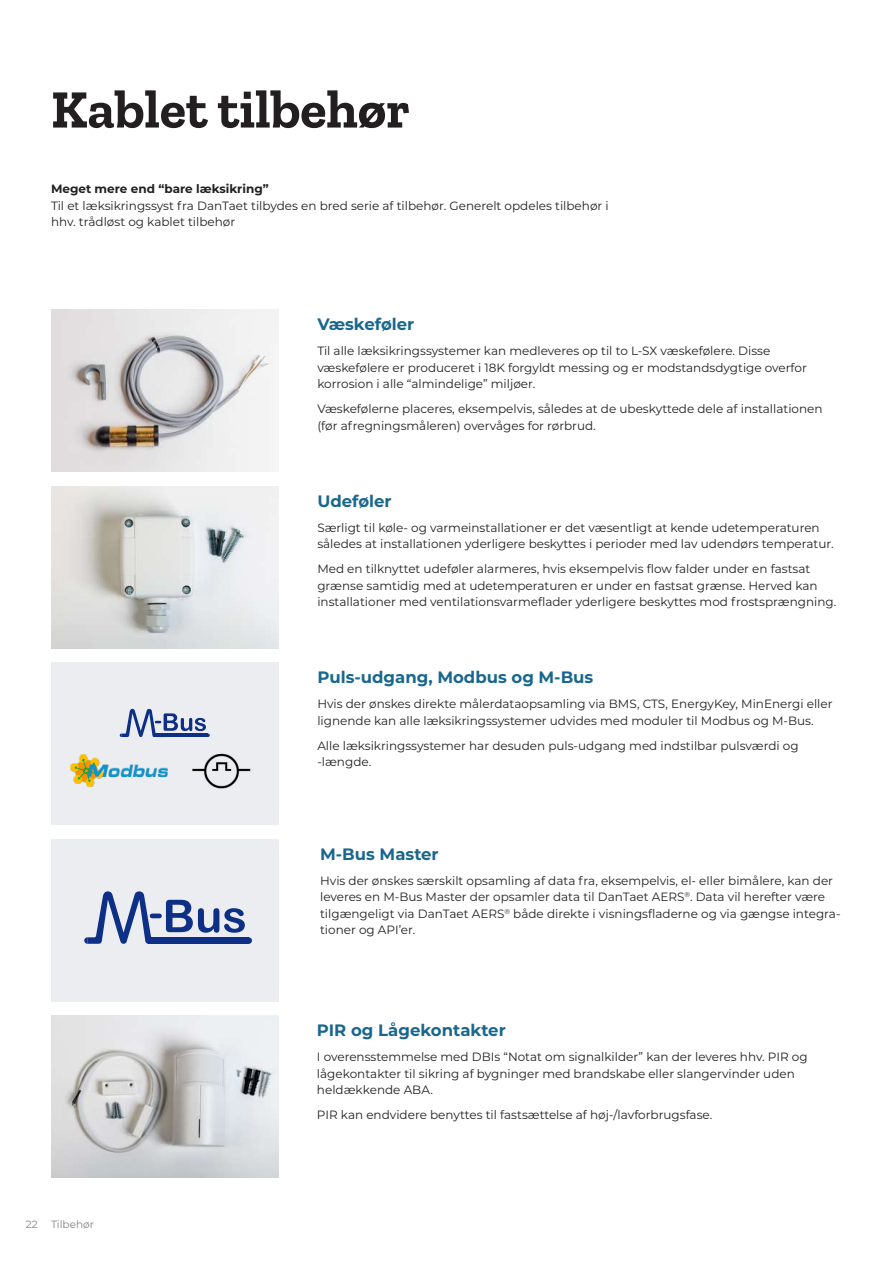
<style>
.page{position:relative;width:893px;height:1263px;background:#fff}
.page>*{position:absolute;margin:0;border:0;box-sizing:border-box;transform-origin:0 0}
.t1{font:700 54px "Zilla Slab";color:#231f20}
.t2{font:700 16.5px "Montserrat";color:#19678d}
.t3{font:12px/16.5px "Montserrat";color:#231f20}
.t4{font:700 12px "Montserrat";color:#231f20}
.t5{font:10.5px "Montserrat";color:#808285}
</style>
<div class="page">
<div style="left:51px;top:839px;width:228px;height:162px;background:#ecedf0"></div>
<img style="left:51px;top:309px;width:228px;height:162px">
<img style="left:51px;top:486px;width:228px;height:162px">
<img style="left:51px;top:1016px;width:227px;height:162px">
<svg style="left:84px;top:891px;width:168px;height:53px"></svg>
<div style="left:51px;top:663px;width:228px;height:162px;background:#ecedf0"></div>
<img style="left:192px;top:753px;width:59px;height:36px">
<img style="left:70px;top:755px;width:97px;height:31px">
<svg style="left:120px;top:709px;width:90px;height:28px"></svg>
<h1 class="t1" style="left:51px;top:79px;width:360px">Kablet tilbehør</h1>
<p class="t4" style="left:51px;top:180px;width:219px">Meget mere end “bare læksikring”</p>
<p class="t3" style="left:51px;top:197px;width:559px">Til et læksikringssyst fra DanTaet tilbydes en bred serie af tilbehør. Generelt opdeles tilbehør i hhv. trådløst og kablet tilbehør</p>
<h2 class="t2" style="left:317px;top:312px;width:99px">Væskeføler</h2>
<p class="t3" style="left:317px;top:342px;width:491px">Til alle læksikringssystemer kan medleveres op til to L-SX væskefølere. Disse væskefølere er produceret i 18K forgyldt messing og er modstandsdygtige overfor korrosion i alle “almindelige” miljøer.</p>
<p class="t3" style="left:317px;top:400px;width:507px">Væskefølerne placeres, eksempelvis, således at de ubeskyttede dele af installationen (før afregningsmåleren) overvåges for rørbrud.</p>
<h2 class="t2" style="left:317px;top:489px;width:76px">Udeføler</h2>
<p class="t3" style="left:317px;top:519px;width:517px">Særligt til køle- og varmeinstallationer er det væsentligt at kende udetemperaturen således at installationen yderligere beskyttes i perioder med lav udendørs temperatur.</p>
<p class="t3" style="left:317px;top:560px;width:519px">Med en tilknyttet udeføler alarmeres, hvis eksempelvis flow falder under en fastsat grænse samtidig med at udetemperaturen er under en fastsat grænse. Herved kan installationer med ventilationsvarmeflader yderligere beskyttes mod frostsprængning.</p>
<h2 class="t2" style="left:317px;top:665px;width:278px">Puls-udgang, Modbus og M-Bus</h2>
<p class="t3" style="left:317px;top:695px;width:517px">Hvis der ønskes direkte målerdataopsamling via BMS, CTS, EnergyKey, MinEnergi eller lignende kan alle læksikringssystemer udvides med moduler til Modbus og M-Bus.</p>
<p class="t3" style="left:317px;top:737px;width:483px">Alle læksikringssystemer har desuden puls-udgang med indstilbar pulsværdi og -længde.</p>
<h2 class="t2" style="left:320px;top:842px;width:120px">M-Bus Master</h2>
<p class="t3" style="left:320px;top:872px;width:522px">Hvis der ønskes særskilt opsamling af data fra, eksempelvis, el- eller bimålere, kan der leveres en M-Bus Master der opsamler data til DanTaet AERS<sup>®</sup>. Data vil herefter være tilgængeligt via DanTaet AERS<sup>®</sup> både direkte i visningsfladerne og via gængse integra&shy;tioner og API’er.</p>
<p class="t5" style="left:26px;top:1217px;width:13px">22</p>
<p class="t5" style="left:51px;top:1217px;width:44px">Tilbehør</p>
<h2 class="t2" style="left:317px;top:1019px;width:190px">PIR og Lågekontakter</h2>
<p class="t3" style="left:317px;top:1048px;width:492px">I overensstemmelse med DBIs “Notat om signalkilder” kan der leveres hhv. PIR og lågekontakter til sikring af bygninger med brandskabe eller slangervinder uden heldækkende ABA.</p>
<p class="t3" style="left:317px;top:1106px;width:396px">PIR kan endvidere benyttes til fastsættelse af høj-/lavforbrugsfase.</p>
</div>
